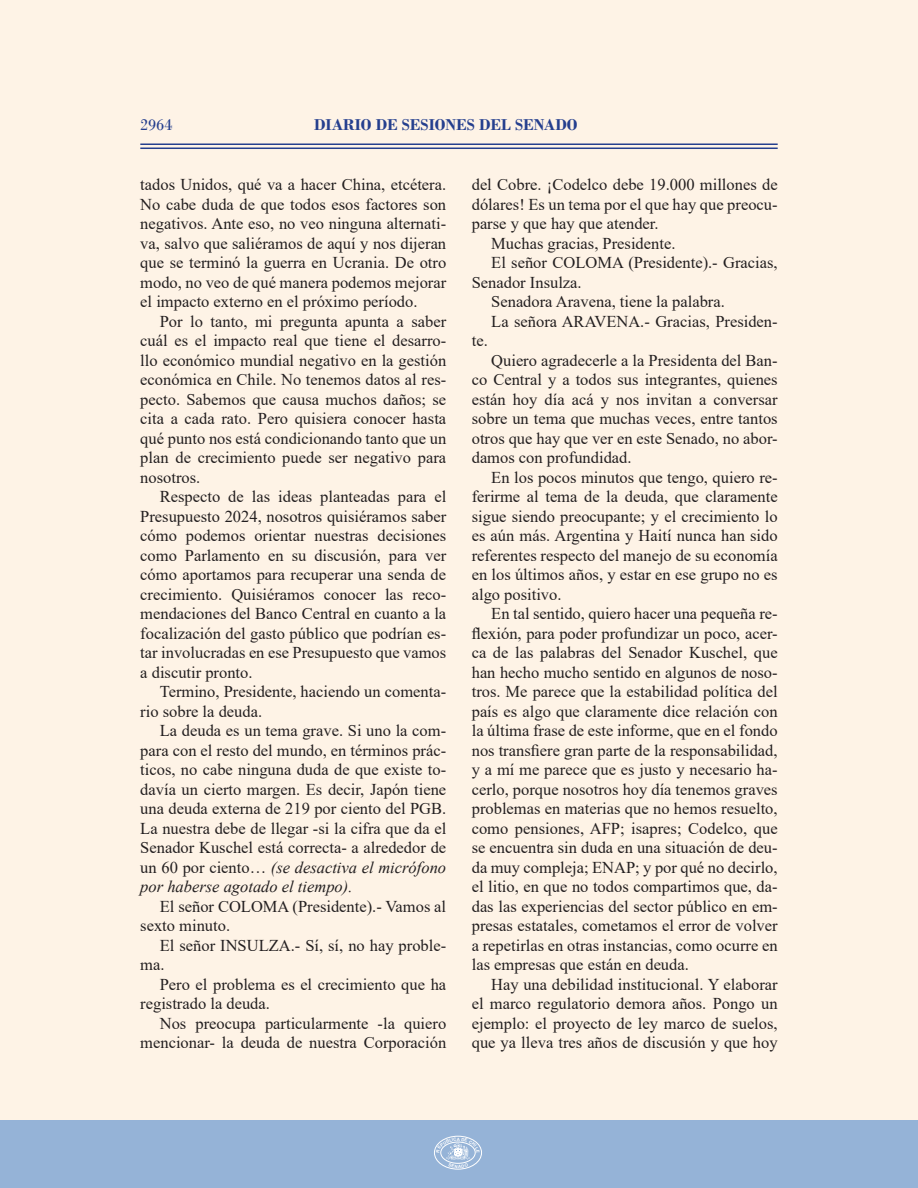
<style>
.page{position:relative;width:918px;height:1188px;background:#fff}
.page>*{position:absolute;margin:0;border:0;box-sizing:border-box;transform-origin:0 0}
.Párrafo_Texto_Sesión{font:16.5px/19.5px "Times New Roman";color:#231f20;text-align:justify}
.t1{font:700 16.5px "Bodoni";color:#253f8e}
.t2{font:16.5px "Bodoni";color:#253f8e}
.t3{font:700 4.5px "Arial";color:#fff}
.s1{font-style:italic}
</style>
<div class="page">
<div style="left:0;top:1120px;width:918px;height:68px;background:#95b3d7"></div>
<div style="left:434px;top:1136px;width:48px;height:33px;border:1px solid #fff;border-radius:50%"></div>
<hr style="left:140px;top:148px;width:638px;height:1px;background:#253f8e">
<hr style="left:140px;top:144px;width:638px;height:1px;background:#253f8e">
<svg style="left:436px;top:1137px;width:44px;height:31px"></svg>
<p class="t2" style="left:140px;top:115px;width:34px">2964</p>
<p class="t1" style="left:314px;top:114px;width:265px">DIARIO DE SESIONES DEL SENADO</p>
<p class="Párrafo_Texto_Sesión" style="left:140px;top:174px;width:307px">tados Unidos, qué va a hacer China, etcétera.<br>No cabe duda de que todos esos factores son negativos. Ante eso, no veo ninguna alternati&shy;va, salvo que saliéramos de aquí y nos dijeran que se terminó la guerra en Ucrania. De otro modo, no veo de qué manera podemos mejorar el impacto externo en el próximo período.</p>
<p class="Párrafo_Texto_Sesión" style="left:140px;top:311px;width:307px;text-indent:20px">Por lo tanto, mi pregunta apunta a saber cuál es el impacto real que tiene el desarro&shy;llo económico mundial negativo en la gestión económica en Chile. No tenemos datos al res&shy;pecto. Sabemos que causa muchos daños; se cita a cada rato. Pero quisiera conocer hasta qué punto nos está condicionando tanto que un plan de crecimiento puede ser negativo para nosotros.</p>
<p class="Párrafo_Texto_Sesión" style="left:140px;top:486px;width:307px;text-indent:20px">Respecto de las ideas planteadas para el Presupuesto 2024, nosotros quisiéramos saber cómo podemos orientar nuestras decisiones como Parlamento en su discusión, para ver cómo aportamos para recuperar una senda de crecimiento. Quisiéramos conocer las reco&shy;mendaciones del Banco Central en cuanto a la focalización del gasto público que podrían es&shy;tar involucradas en ese Presupuesto que vamos a discutir pronto.</p>
<p class="Párrafo_Texto_Sesión" style="left:140px;top:681px;width:307px;text-indent:20px">Termino, Presidente, haciendo un comenta&shy;rio sobre la deuda.</p>
<p class="Párrafo_Texto_Sesión" style="left:140px;top:720px;width:307px;text-indent:20px">La deuda es un tema grave. Si uno la com&shy;para con el resto del mundo, en términos prác&shy;ticos, no cabe ninguna duda de que existe to&shy;davía un cierto margen. Es decir, Japón tiene una deuda externa de 219 por ciento del PGB.<br>La nuestra debe de llegar -si la cifra que da el Senador Kuschel está correcta- a alrededor de un 60 por ciento… <span class="s1">(se desactiva el micrófono por haberse agotado el tiempo).</span></p>
<p class="Párrafo_Texto_Sesión" style="left:140px;top:896px;width:307px;text-indent:20px">El señor COLOMA (Presidente).- Vamos al sexto minuto.</p>
<p class="Párrafo_Texto_Sesión" style="left:140px;top:935px;width:307px;text-indent:20px">El señor INSULZA.- Sí, sí, no hay proble&shy;ma.</p>
<p class="Párrafo_Texto_Sesión" style="left:140px;top:974px;width:307px;text-indent:20px">Pero el problema es el crecimiento que ha registrado la deuda.</p>
<p class="Párrafo_Texto_Sesión" style="left:140px;top:1013px;width:307px;text-align:right">Nos preocupa particularmente -la quiero mencionar- la deuda de nuestra Corporación</p>
<p class="Párrafo_Texto_Sesión" style="left:472px;top:174px;width:307px">del Cobre. ¡Codelco debe 19.000 millones de dólares! Es un tema por el que hay que preocu&shy;parse y que hay que atender.</p>
<p class="Párrafo_Texto_Sesión" style="left:491px;top:233px;width:186px">Muchas gracias, Presidente.</p>
<p class="Párrafo_Texto_Sesión" style="left:472px;top:252px;width:307px;text-indent:20px">El señor COLOMA (Presidente).- Gracias,<br>Senador Insulza.</p>
<p class="Párrafo_Texto_Sesión" style="left:491px;top:291px;width:235px">Senadora Aravena, tiene la palabra.</p>
<p class="Párrafo_Texto_Sesión" style="left:491px;top:311px;width:288px">La señora ARAVENA.- Gracias, Presiden-</p>
<p class="Párrafo_Texto_Sesión" style="left:472px;top:330px;width:18px">te.</p>
<p class="Párrafo_Texto_Sesión" style="left:472px;top:350px;width:307px;text-indent:20px">Quiero agradecerle a la Presidenta del Ban&shy;co Central y a todos sus integrantes, quienes están hoy día acá y nos invitan a conversar sobre un tema que muchas veces, entre tantos otros que hay que ver en este Senado, no abor&shy;damos con profundidad.</p>
<p class="Párrafo_Texto_Sesión" style="left:472px;top:467px;width:307px;text-indent:20px">En los pocos minutos que tengo, quiero re&shy;ferirme al tema de la deuda, que claramente sigue siendo preocupante; y el crecimiento lo es aún más. Argentina y Haití nunca han sido referentes respecto del manejo de su economía en los últimos años, y estar en ese grupo no es algo positivo.</p>
<p class="Párrafo_Texto_Sesión" style="left:472px;top:603px;width:307px;text-indent:20px">En tal sentido, quiero hacer una pequeña re&shy;flexión, para poder profundizar un poco, acer&shy;ca de las palabras del Senador Kuschel, que han hecho mucho sentido en algunos de noso&shy;tros. Me parece que la estabilidad política del país es algo que claramente dice relación con la última frase de este informe, que en el fondo nos transfiere gran parte de la responsabilidad, y a mí me parece que es justo y necesario ha&shy;cerlo, porque nosotros hoy día tenemos graves problemas en materias que no hemos resuelto, como pensiones, AFP; isapres; Codelco, que se encuentra sin duda en una situación de deu&shy;da muy compleja; ENAP; y por qué no decirlo, el litio, en que no todos compartimos que, da&shy;das las experiencias del sector público en em&shy;presas estatales, cometamos el error de volver a repetirlas en otras instancias, como ocurre en las empresas que están en deuda.</p>
<p class="Párrafo_Texto_Sesión" style="left:472px;top:974px;width:307px;text-indent:20px">Hay una debilidad institucional. Y elaborar el marco regulatorio demora años. Pongo un ejemplo: el proyecto de ley marco de suelos, que ya lleva tres años de discusión y que hoy</p>
<p class="t3" style="left:457px;top:1136px;width:5px">A</p>
</div>
